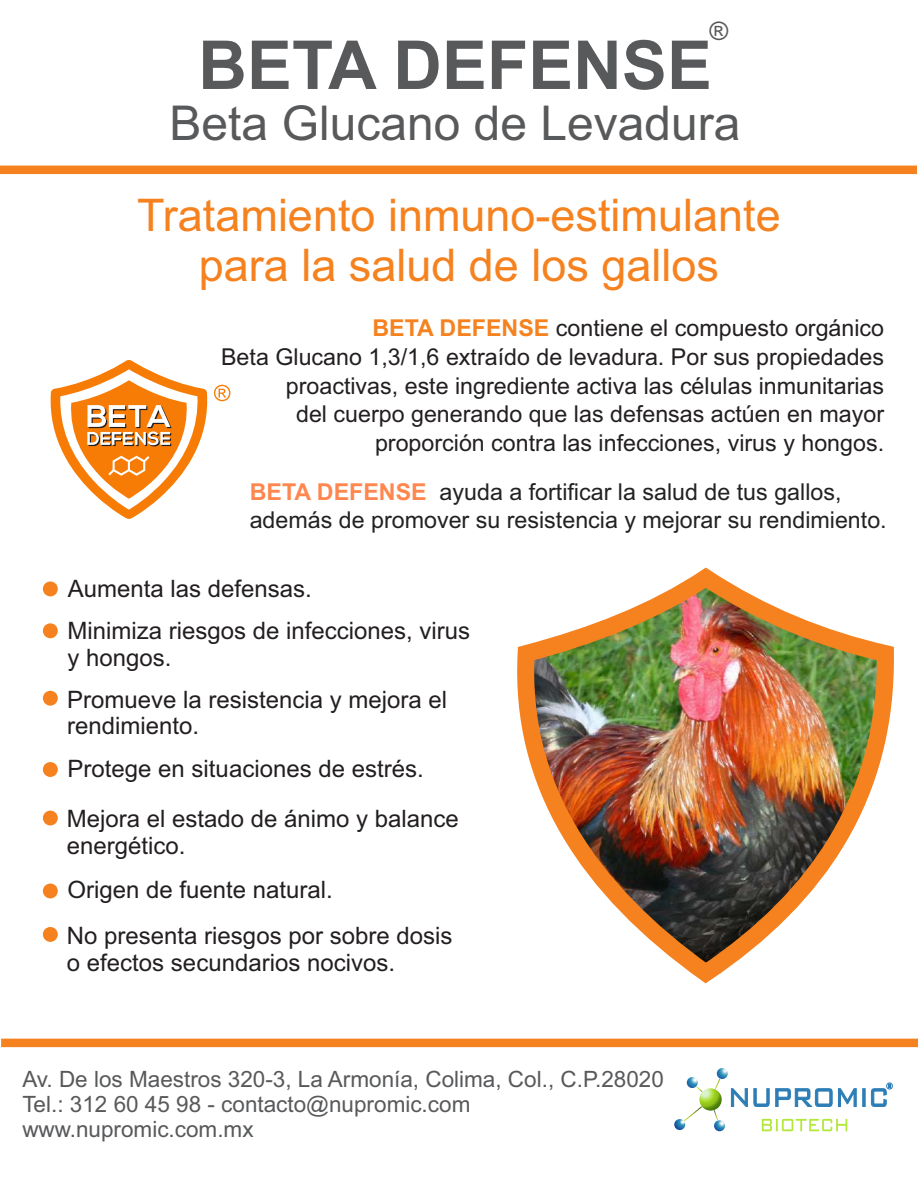
<style>
.page{position:relative;width:918px;height:1188px;background:#fff}
.page>*{position:absolute;margin:0;border:0;box-sizing:border-box;transform-origin:0 0}
.t1{font:700 67.5px "Arial";color:#58595b}
.t2{font:60px/69.3px "Arial";color:#f5821f;text-align:justify}
.t3{font:48px "Arial";color:#58595b}
.t4{font:45px/50.2px "Arial";color:#f5821f;text-align:center}
.t5{font:25.5px "Arial";color:#58595b}
.t6{font:24px/26.8px "Arial";color:#231f20}
.t7{font:23.25px/28.5px "Arial";color:#231f20;text-align:right}
.t8{font:23.25px/27.8px "Arial";color:#222}
.t9{font:22.5px/25.2px "Arial";color:#58595b}
.s1{font-weight:700;color:#f5821f}
.s2{font-weight:700;color:#ff864e}
.s3{font-size:60px;color:#f5821f}
</style>
<div class="page">
<div style="left:0;top:166px;width:917px;height:8px;background:#f5821f"></div>
<div style="left:1px;top:1039px;width:917px;height:8px;background:#f5821f"></div>
<svg style="left:699px;top:1088px;width:23px;height:23px"></svg>
<svg style="left:674px;top:1106px;width:28px;height:24px"></svg>
<svg style="left:687px;top:1077px;width:16px;height:15px"></svg>
<svg style="left:714px;top:1068px;width:179px;height:63px"></svg>
<svg style="left:50px;top:360px;width:158px;height:159px"></svg>
<svg style="left:214px;top:385px;width:16px;height:16px"></svg>
<img style="left:517px;top:567px;width:377px;height:417px">
<p class="t5" style="left:710px;top:21px;width:20px">®</p>
<h1 class="t1" style="left:198px;top:40px;width:515px">BETA DEFENSE</h1>
<h3 class="t3" style="left:170px;top:105px;width:573px">Beta Glucano de Levadura</h3>
<h3 class="t4" style="left:137px;top:194px;width:645px">Tratamiento inmuno-estimulante para la salud de los gallos</h3>
<p class="t7" style="left:221px;top:316px;width:665px"><span class="s1">BETA DEFENSE</span> contiene el compuesto orgánico<br>Beta Glucano 1,3/1,6 extraído de levadura. Por sus propiedades proactivas, este ingrediente activa las células inmunitarias<br>del cuerpo generando que las defensas actúen en mayor proporción contra las infecciones, virus y hongos.</p>
<p class="t8" style="left:250px;top:480px;width:639px"><span class="s2">BETA DEFENSE</span> ayuda a fortificar la salud de tus gallos, además de promover su resistencia y mejorar su rendimiento.</p>
<p class="t6" style="left:40px;top:577px;width:274px"><span class="s3">•</span> Aumenta las defensas.</p>
<h2 class="t2" style="left:40px;top:602px;width:22px">• • •</h2>
<h2 class="t2" style="left:40px;top:787px;width:22px;line-height:72.9px">• •</h2>
<h2 class="t2" style="left:40px;top:905px;width:22px">•</h2>
<p class="t6" style="left:67px;top:620px;width:404px">Minimiza riesgos de infecciones, virus y hongos.</p>
<p class="t6" style="left:67px;top:688px;width:382px">Promueve la resistencia y mejora el rendimiento.</p>
<p class="t6" style="left:68px;top:758px;width:358px">Protege en situaciones de estrés.</p>
<p class="t6" style="left:67px;top:808px;width:394px">Mejora el estado de ánimo y balance energético.</p>
<p class="t6" style="left:67px;top:879px;width:267px">Origen de fuente natural.</p>
<p class="t6" style="left:67px;top:925px;width:387px">No presenta riesgos por sobre dosis o efectos secundarios nocivos.</p>
<p class="t9" style="left:22px;top:1068px;width:643px">Av. De los Maestros 320-3, La Armonía, Colima, Col., C.P.28020<br>Tel.: 312 60 45 98 - contacto@nupromic.com www.nupromic.com.mx</p>
</div>
